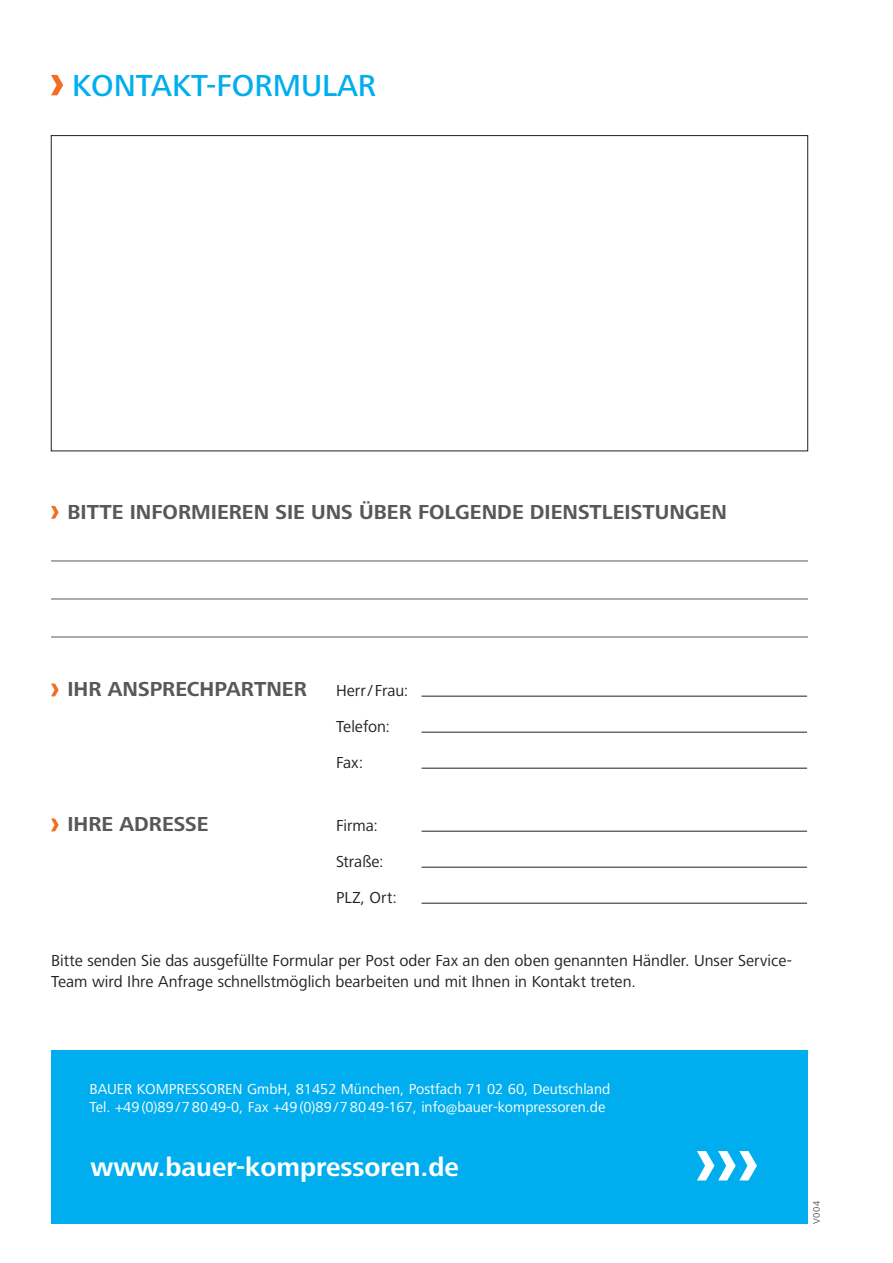
<style>
.page{position:relative;width:893px;height:1263px;background:#fff}
.page>*{position:absolute;margin:0;border:0;box-sizing:border-box;transform-origin:0 0}
.t1{font:500 31.5px "Frutiger Next LT";color:#00aeef}
.t2{font:700 27px "Frutiger Next LT";color:#fff}
.t3{font:700 21px "Frutiger Next LT";color:#57585a}
.t4{font:16.5px/36px "Frutiger Next LT";color:#231f20}
.t5{font:15px/18px "Frutiger Next LT";color:#fff}
.t6{font:9.75px "Frutiger Next LT";color:#57585a}
</style>
<div class="page">
<div style="left:51px;top:1050px;width:757px;height:174px;background:#00aeef"></div>
<svg style="left:51px;top:75px;width:12px;height:20px"></svg>
<hr style="left:51px;top:561px;width:757px;height:1px;background:#57585a">
<hr style="left:51px;top:599px;width:757px;height:1px;background:#57585a">
<hr style="left:51px;top:637px;width:757px;height:1px;background:#57585a">
<svg style="left:51px;top:506px;width:8px;height:13px"></svg>
<svg style="left:51px;top:683px;width:8px;height:13px"></svg>
<hr style="left:422px;top:696px;width:385px;height:1px;background:#231f20">
<hr style="left:422px;top:732px;width:385px;height:1px;background:#231f20">
<hr style="left:422px;top:768px;width:385px;height:1px;background:#231f20">
<svg style="left:51px;top:818px;width:8px;height:13px"></svg>
<hr style="left:422px;top:831px;width:385px;height:1px;background:#231f20">
<hr style="left:422px;top:867px;width:385px;height:1px;background:#231f20">
<hr style="left:422px;top:903px;width:385px;height:1px;background:#231f20">
<svg style="left:697px;top:1151px;width:60px;height:29px"></svg>
<h1 class="t1" style="left:72px;top:68px;width:306px">KONTAKT-FORMULAR</h1>
<p class="t3" style="left:67px;top:500px;width:661px">BITTE INFORMIEREN SIE UNS ÜBER FOLGENDE DIENSTLEISTUNGEN</p>
<p class="t3" style="left:65px;top:678px;width:244px">I HR ANSPRECHPARTNER</p>
<p class="t4" style="left:336px;top:673px;width:74px">Herr/ Frau:<br>Telefon:<br>Fax:</p>
<p class="t3" style="left:65px;top:813px;width:145px">I HRE ADRESSE</p>
<p class="t4" style="left:336px;top:808px;width:62px">Firma:<br>Straße:<br>PLZ, Ort:</p>
<p class="t4" style="left:51px;top:950px;width:742px;line-height:21px">Bitte senden Sie das ausgefüllte Formular per Post oder Fax an den oben genannten Händler. Unser Service-<br>Team wird Ihre Anfrage schnellstmöglich bearbeiten und mit Ihnen in Kontakt treten.</p>
<p class="t5" style="left:90px;top:1080px;width:522px">BAUER KOMPRESSOREN GmbH, 81452 München, Postfach 71 02 60, Deutschland<br>Tel. +49(0)89/78049-0, Fax +49(0)89/78049-167, info@bauer-kompressoren.de</p>
<h2 class="t2" style="left:90px;top:1152px;width:370px">WWW.BAUER-KOMPRESSOREN.DE</h2>
<p class="t6" style="left:811px;top:1224px;width:24px;rotate:-90deg">V004</p>
</div>
